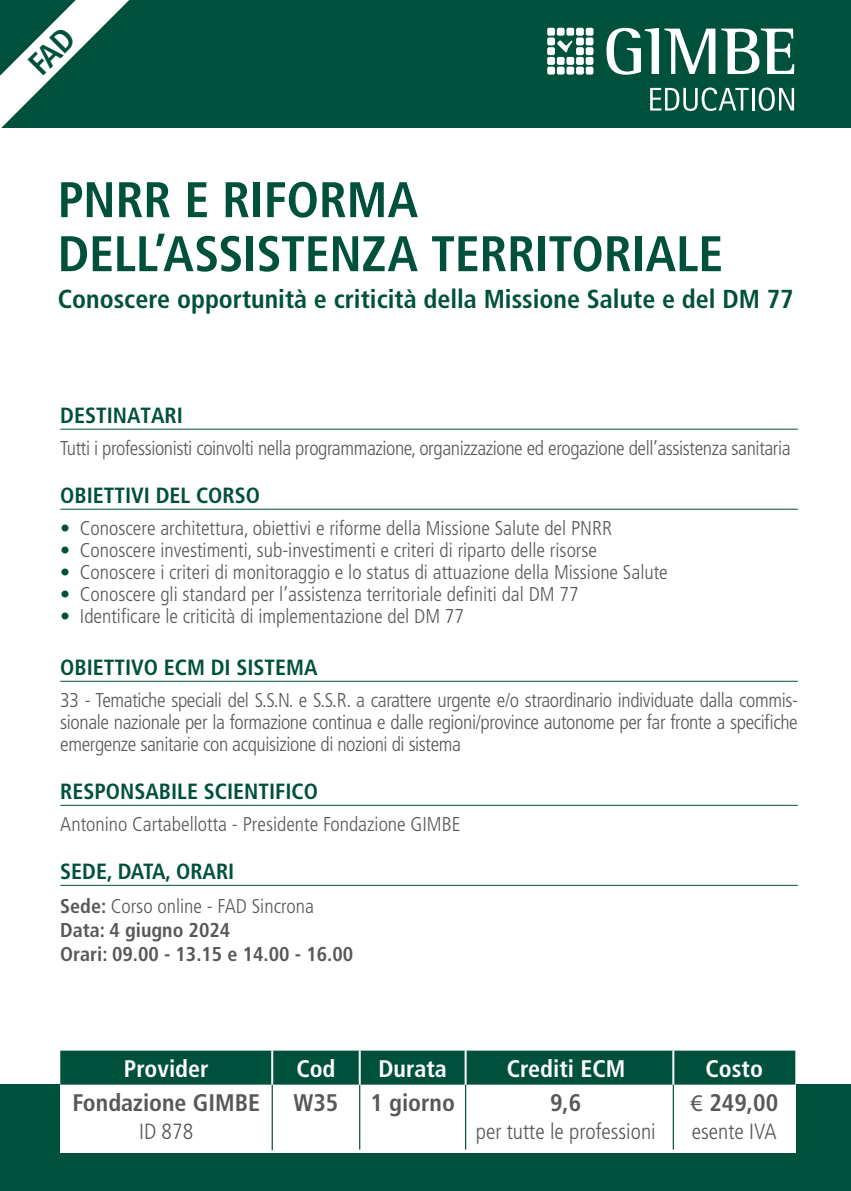
<style>
.page{position:relative;width:851px;height:1191px;background:#fff}
.page>*{position:absolute;margin:0;border:0;box-sizing:border-box;transform-origin:0 0}
.t1{font:700 condensed 50px/54px "Frutiger LT Std";letter-spacing:-.005em;color:#00513b}
.t2{font:700 condensed 26px "Frutiger LT Std";color:#00513b}
.t3{font:700 condensed 24px "Frutiger LT Std";color:#58585a}
.t4{font:700 condensed 24px "Frutiger LT Std";color:#fff}
.t5{font:700 condensed 22px "Frutiger LT Std";color:#00513b}
.t6{font:300 condensed 22px "Frutiger LT Std";color:#58585a}
.t7{font:300 condensed 20px/22px "Frutiger LT Std";color:#58585a;text-align:justify}
.t8{font:300 condensed 20px "Frutiger LT Std";letter-spacing:-.02em;color:#58585a}
.t9{font:700 condensed 20px/24px "Frutiger LT Std";color:#58585a}
.s1{color:#00513b}
.s2{font-weight:300}
.s3{font-family:"Myriad Pro";font-weight:400;font-stretch:normal}
</style>
<div class="page">
<hr style="left:60px;top:429px;width:737px;height:1px;background:#00513b">
<hr style="left:60px;top:509px;width:737px;height:1px;background:#00513b">
<hr style="left:60px;top:681px;width:737px;height:1px;background:#00513b">
<hr style="left:60px;top:805px;width:737px;height:1px;background:#00513b">
<hr style="left:60px;top:885px;width:737px;height:1px;background:#00513b">
<div style="left:0;top:0;width:850px;height:127px;background:#00513b"></div>
<div style="left:0;top:1085px;width:850px;height:106px;background:#00513b"></div>
<svg style="left:606px;top:28px;width:109px;height:47px"></svg>
<svg style="left:721px;top:29px;width:73px;height:45px"></svg>
<div style="left:547px;top:28px;width:8px;height:8px;background:#fff;border-radius:2px"></div>
<div style="left:556px;top:28px;width:8px;height:8px;background:#fff;border-radius:2px"></div>
<div style="left:566px;top:28px;width:8px;height:8px;background:#fff;border-radius:2px"></div>
<div style="left:576px;top:28px;width:7px;height:8px;background:#fff;border-radius:2px"></div>
<div style="left:585px;top:28px;width:8px;height:8px;background:#fff;border-radius:2px"></div>
<div style="left:547px;top:37px;width:8px;height:8px;background:#fff;border-radius:2px"></div>
<div style="left:576px;top:37px;width:7px;height:8px;background:#fff;border-radius:2px"></div>
<div style="left:585px;top:37px;width:8px;height:8px;background:#fff;border-radius:2px"></div>
<div style="left:547px;top:47px;width:8px;height:8px;background:#fff;border-radius:2px"></div>
<div style="left:576px;top:47px;width:7px;height:8px;background:#fff;border-radius:2px"></div>
<div style="left:585px;top:47px;width:8px;height:8px;background:#fff;border-radius:2px"></div>
<div style="left:547px;top:57px;width:8px;height:8px;background:#fff;border-radius:2px"></div>
<div style="left:556px;top:57px;width:8px;height:8px;background:#fff;border-radius:2px"></div>
<div style="left:566px;top:57px;width:8px;height:8px;background:#fff;border-radius:2px"></div>
<div style="left:576px;top:57px;width:7px;height:8px;background:#fff;border-radius:2px"></div>
<div style="left:585px;top:57px;width:8px;height:8px;background:#fff;border-radius:2px"></div>
<div style="left:547px;top:67px;width:8px;height:8px;background:#fff;border-radius:2px"></div>
<div style="left:556px;top:67px;width:8px;height:8px;background:#fff;border-radius:2px"></div>
<div style="left:566px;top:67px;width:8px;height:8px;background:#fff;border-radius:2px"></div>
<div style="left:576px;top:67px;width:7px;height:8px;background:#fff;border-radius:2px"></div>
<div style="left:585px;top:67px;width:8px;height:8px;background:#fff;border-radius:2px"></div>
<svg style="left:650px;top:88px;width:98px;height:23px"></svg>
<hr style="left:751px;top:88px;width:3px;height:23px;background:#fff">
<svg style="left:758px;top:88px;width:36px;height:23px"></svg>
<svg style="left:557px;top:40px;width:15px;height:12px"></svg>
<div style="left:60px;top:1050px;width:735px;height:102px;background:#fff"></div>
<div style="left:60px;top:1050px;width:735px;height:34px;background:#00513b"></div>
<hr style="left:271px;top:1084px;width:2px;height:66px;background:#00513b">
<hr style="left:359px;top:1084px;width:1px;height:65px;background:#00513b">
<hr style="left:465px;top:1084px;width:1px;height:65px;background:#00513b">
<hr style="left:672px;top:1084px;width:1px;height:65px;background:#00513b">
<hr style="left:271px;top:1050px;width:2px;height:34px;background:#fff">
<hr style="left:358px;top:1050px;width:2px;height:34px;background:#fff">
<hr style="left:464px;top:1050px;width:2px;height:34px;background:#fff">
<hr style="left:672px;top:1050px;width:2px;height:34px;background:#fff">
<svg style="left:0;top:0;width:129px;height:128px"></svg>
<h1 class="t1" style="left:58px;top:173px;width:666px">PNRR E RIFORMA<br>DELL’ASSISTENZA TERRITORIALE</h1>
<h2 class="t2" style="left:58px;top:284px;width:737px">Conoscere opportunità e criticità della Missione Salute e del DM 77</h2>
<p class="t5" style="left:60px;top:402px;width:124px">DESTINATARI</p>
<p class="t8" style="left:60px;top:437px;width:731px">Tutti i professionisti coinvolti nella programmazione, organizzazione ed erogazione dell’assistenza sanitaria</p>
<p class="t5" style="left:60px;top:482px;width:201px">OBIETTIVI DEL CORSO</p>
<p class="t7" style="left:60px;top:517px;width:553px"><span class="s1">•</span> Conoscere architettura, obiettivi e riforme della Missione Salute del PNRR</p>
<p class="t7" style="left:60px;top:539px;width:538px"><span class="s1">•</span> Conoscere investimenti, sub-investimenti e criteri di riparto delle risorse</p>
<p class="t7" style="left:60px;top:561px;width:609px"><span class="s1">•</span> Conoscere i criteri di monitoraggio e lo status di attuazione della Missione Salute</p>
<p class="t7" style="left:60px;top:583px;width:520px"><span class="s1">•</span> Conoscere gli standard per l’assistenza territoriale definiti dal DM 77</p>
<p class="t7" style="left:60px;top:605px;width:405px"><span class="s1">•</span> Identificare le criticità di implementazione del DM 77</p>
<p class="t5" style="left:60px;top:654px;width:259px">OBIETTIVO ECM DI SISTEMA</p>
<p class="t7" style="left:60px;top:689px;width:739px">33 - Tematiche speciali del S.S.N. e S.S.R. a carattere urgente e/o straordinario individuate dalla commis&shy;sionale nazionale per la formazione continua e dalle regioni/province autonome per far fronte a specifiche emergenze sanitarie con acquisizione di nozioni di sistema</p>
<p class="t5" style="left:60px;top:778px;width:259px">RESPONSABILE SCIENTIFICO</p>
<p class="t7" style="left:60px;top:813px;width:402px">Antonino Cartabellotta - Presidente Fondazione GIMBE</p>
<p class="t5" style="left:60px;top:858px;width:176px">SEDE, DATA, ORARI</p>
<p class="t9" style="left:60px;top:894px;width:294px">Sede: <span class="s2">Corso online - FAD Sincrona<br></span>Data: 4 giugno 2024<br>Orari: 09.00 - 13.15 e 14.00 - 16.00</p>
<p class="t4" style="left:124px;top:1054px;width:86px">Provider</p>
<p class="t4" style="left:296px;top:1054px;width:41px">Cod</p>
<p class="t4" style="left:378px;top:1054px;width:70px">Durata</p>
<p class="t4" style="left:506px;top:1054px;width:120px">Crediti ECM</p>
<p class="t4" style="left:705px;top:1054px;width:59px">Costo</p>
<p class="t3" style="left:72px;top:1088px;width:189px">Fondazione GIMBE</p>
<p class="t6" style="left:139px;top:1118px;width:56px">ID 878</p>
<p class="t3" style="left:293px;top:1088px;width:46px">W35</p>
<p class="t3" style="left:370px;top:1088px;width:86px">1 giorno</p>
<p class="t3" style="left:550px;top:1088px;width:33px">9,6</p>
<p class="t6" style="left:476px;top:1118px;width:181px">per tutte le professioni</p>
<p class="t3" style="left:690px;top:1088px;width:89px"><span class="s3">€</span> 249,00</p>
<p class="t6" style="left:691px;top:1118px;width:86px">esente IVA</p>
</div>
